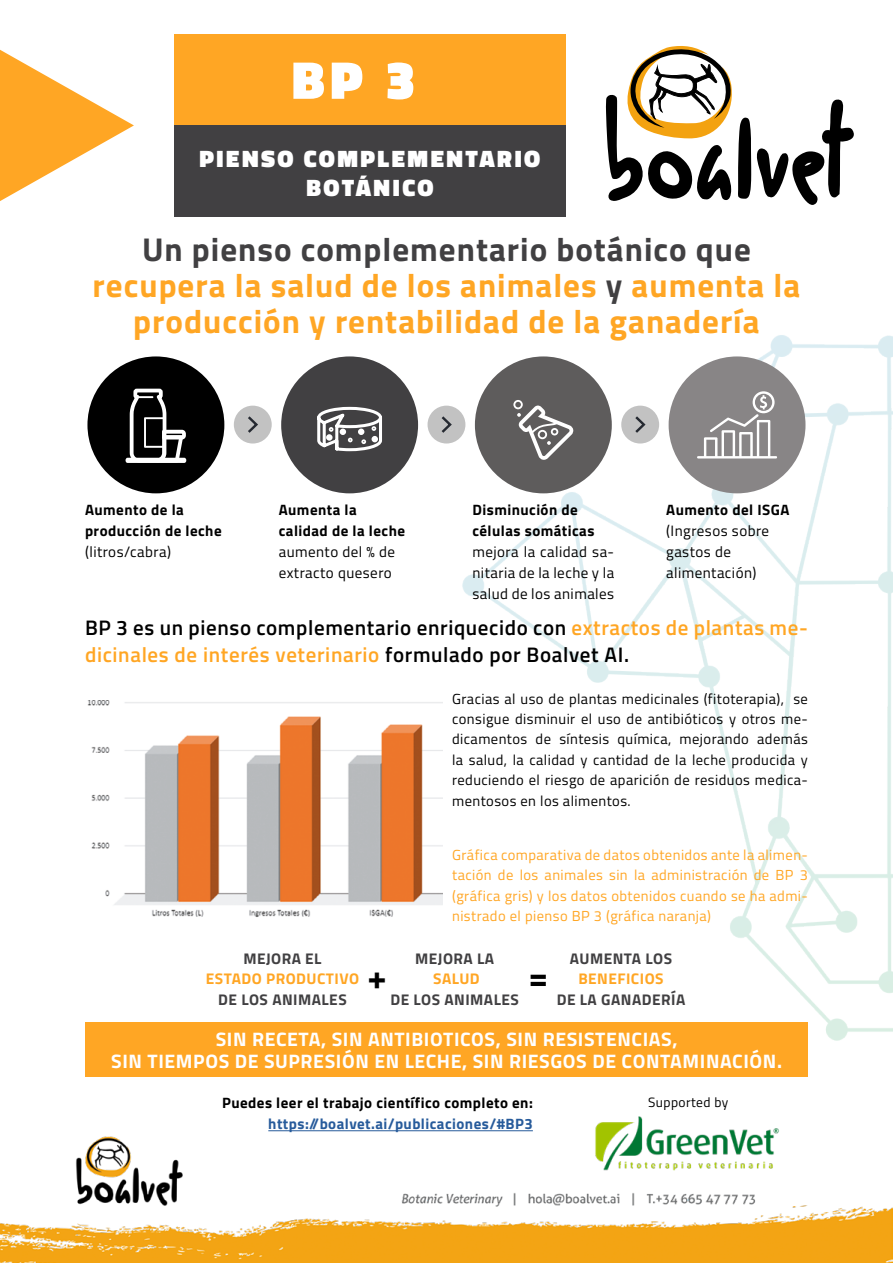
<style>
.page{position:relative;width:893px;height:1263px;background:#fff}
.page>*{position:absolute;margin:0;border:0;box-sizing:border-box;transform-origin:0 0}
.t1{font:900 54px "Titillium Web";color:#fff}
.t2{font:700 34.35px "Titillium Web";color:#000}
.t3{font:700 33px/36px "Titillium Web";letter-spacing:.03em;color:#ffa624;text-align:center}
.t4{font:900 24px/28.8px "Titillium Web";letter-spacing:.105em;color:#fff;text-align:center}
.t5{font:600 21px "Titillium Web";letter-spacing:.03em;color:#000}
.t6{font:600 21px "Titillium Web";letter-spacing:.03em;color:#ffa624}
.t7{font:700 19.5px/21.6px "Titillium Web";letter-spacing:.03em;color:#fff;text-align:center}
.t8{font:700 15.45px "Titillium Web";letter-spacing:.03em;color:#414042}
.t9{font:700 15.45px "Titillium Web";letter-spacing:.03em;color:#ffa624}
.t10{font:700 15px/21px "Titillium Web";letter-spacing:.03em;color:#000}
.t11{font:15px/21px "Titillium Web";letter-spacing:.03em;color:#000}
.t12{font:700 15px "Titillium Web";letter-spacing:.03em;color:#275b9b}
.t13{font:14.55px "Titillium Web";letter-spacing:.03em;color:#000}
.t14{font:14.55px "Titillium Web";letter-spacing:.03em;color:#ffa624}
.t15{font:13.5px "Titillium Web";letter-spacing:.03em;color:#000}
.s1{color:#414042}
.s2{color:#ffa624}
.s3{color:#000}
</style>
<div class="page">
<img style="left:0;top:1136px;width:893px;height:127px">
<img style="left:442px;top:335px;width:451px;height:706px">
<svg style="left:757px;top:99px;width:97px;height:106px"></svg>
<svg style="left:606px;top:46px;width:145px;height:155px"></svg>
<img style="left:87px;top:700px;width:355px;height:217px">
<svg style="left:0;top:50px;width:134px;height:151px"></svg>
<div style="left:174px;top:34px;width:392px;height:91px;background:#ffa624"></div>
<div style="left:174px;top:125px;width:392px;height:92px;background:#414042"></div>
<div style="left:475px;top:356px;width:137px;height:137px;background:#5e5c5c;border-radius:50%"></div>
<svg style="left:513px;top:400px;width:60px;height:60px"></svg>
<div style="left:669px;top:356px;width:136px;height:137px;background:#888586;border-radius:50%"></div>
<svg style="left:697px;top:391px;width:80px;height:67px"></svg>
<div style="left:87px;top:356px;width:137px;height:137px;background:#000;border-radius:50%"></div>
<div style="left:126px;top:458px;width:60px;height:5px;border:2px solid #fff"></div>
<svg style="left:129px;top:388px;width:58px;height:75px"></svg>
<div style="left:281px;top:356px;width:137px;height:137px;background:#414042;border-radius:50%"></div>
<svg style="left:317px;top:406px;width:65px;height:46px"></svg>
<hr style="left:268px;top:1130px;width:265px;height:1px;background:#275b9b">
<div style="left:85px;top:1022px;width:723px;height:55px;background:#ffa624"></div>
<img style="left:593px;top:1116px;width:189px;height:56px">
<div style="left:234px;top:406px;width:38px;height:37px;background:#c2c2c2;border-radius:50%"></div>
<svg style="left:248px;top:416px;width:10px;height:17px"></svg>
<div style="left:428px;top:406px;width:37px;height:37px;background:#c2c2c2;border-radius:50%"></div>
<svg style="left:441px;top:416px;width:11px;height:17px"></svg>
<div style="left:621px;top:406px;width:38px;height:37px;background:#c2c2c2;border-radius:50%"></div>
<svg style="left:635px;top:416px;width:11px;height:17px"></svg>
<h1 class="t1" style="left:292px;top:40px;width:125px">BP 3</h1>
<h3 class="t4" style="left:199px;top:144px;width:342px">PIENSO COMPLEMENTARIO<br>BOTÁNICO</h3>
<h3 class="t3" style="left:93px;top:230px;width:709px"><span class="s1">Un pienso complementario botánico que </span>recupera la salud de los animales <span class="s1">y</span> aumenta la producción y rentabilidad de la ganadería</h3>
<p class="t10" style="left:85px;top:498px;width:138px">Aumento de la producción de leche</p>
<p class="t11" style="left:85px;top:540px;width:88px">(litros/cabra(</p>
<p class="t10" style="left:279px;top:498px;width:128px">Aumenta la calidad de la leche</p>
<p class="t11" style="left:279px;top:540px;width:118px">aumento del % de extracto quesero</p>
<p class="t10" style="left:472px;top:498px;width:123px">Disminución de células somáticas</p>
<p class="t11" style="left:472px;top:561px;width:143px">nitaria de la leche lay</p>
<p class="t11" style="left:472px;top:540px;width:143px">mejora la calidad sa-</p>
<p class="t11" style="left:472px;top:582px;width:143px">salud de los animales</p>
<p class="t10" style="left:666px;top:498px;width:125px">Aumento del ISGA</p>
<p class="t11" style="left:666px;top:519px;width:104px">(Ingresos sobre gastos de alimentación(</p>
<h3 class="t5" style="left:85px;top:612px;width:724px">BP 3 es un pienso complementario enriquecido con <span class="s2">extractos de plantas me-</span></h3>
<h3 class="t6" style="left:85px;top:639px;width:545px">dicinales de interés veterinario <span class="s3">formulado por Boalvet AI.</span></h3>
<p class="t13" style="left:452px;top:688px;width:333px">Gracias al uso de plantas medicinales (fitoterapia ,)</p>
<p class="t13" style="left:757px;top:729px;width:52px">además</p>
<p class="t13" style="left:793px;top:688px;width:16px">se</p>
<p class="t13" style="left:452px;top:708px;width:357px">consigue disminuir el uso de antibióticos y otros me-</p>
<p class="t13" style="left:452px;top:749px;width:357px">la salud, la calidad y cantidad de la leche producida y</p>
<p class="t13" style="left:452px;top:790px;width:180px">mentosos en los alimentos.</p>
<p class="t13" style="left:559px;top:729px;width:51px">síntesis</p>
<p class="t13" style="left:617px;top:729px;width:55px">química,</p>
<p class="t13" style="left:452px;top:729px;width:77px">dicamentos</p>
<p class="t13" style="left:536px;top:729px;width:17px">de</p>
<p class="t13" style="left:680px;top:729px;width:71px">mejorando</p>
<p class="t13" style="left:452px;top:769px;width:357px">reduciendo el riesgo de aparición de residuos medica-</p>
<p class="t14" style="left:452px;top:844px;width:357px">Gráfica comparativa de datos obtenidos ante la alimen-</p>
<p class="t14" style="left:452px;top:864px;width:357px">tación de los animales sin la administración de BP 3</p>
<p class="t14" style="left:452px;top:885px;width:357px">(gráfica gris y) los datos obtenidos cuando se ha admi-</p>
<p class="t14" style="left:452px;top:905px;width:260px">nistrado el pienso BP 3 (gráfica naranja(</p>
<p class="t8" style="left:243px;top:946px;width:80px">MEJORA EL</p>
<p class="t9" style="left:206px;top:967px;width:155px">ESTADO PRODUCTIVO</p>
<p class="t8" style="left:218px;top:987px;width:130px">DE LOS ANIMALES</p>
<p class="t8" style="left:415px;top:946px;width:80px">MEJORA LA</p>
<p class="t9" style="left:433px;top:967px;width:48px">SALUD</p>
<p class="t8" style="left:390px;top:987px;width:130px">DE LOS ANIMALES</p>
<h2 class="t2" style="left:367px;top:951px;width:21px">+</h2>
<h2 class="t2" style="left:529px;top:951px;width:21px">=</h2>
<p class="t8" style="left:570px;top:946px;width:104px">AUMENTA LOS</p>
<p class="t9" style="left:578px;top:967px;width:87px">BENEFICIOS</p>
<p class="t8" style="left:557px;top:987px;width:130px">DE LA GANADERÍA</p>
<h3 class="t7" style="left:111px;top:1027px;width:672px">SIN RECETA, SIN ANTIBIOTICOS, SIN RESISTENCIAS,<br>SIN TIEMPOS DE SUPRESIÓN EN LECHE, SIN RIESGOS DE CONTAMINACIÓN.</h3>
<p class="t15" style="left:648px;top:1092px;width:82px">Supported by</p>
<p class="t10" style="left:222px;top:1092px;width:312px">Puedes leer el trabajo científico completo en:</p>
<p class="t12" style="left:268px;top:1112px;width:266px">https://boalvet.ai/publicaciones/#BP3</p>
</div>
